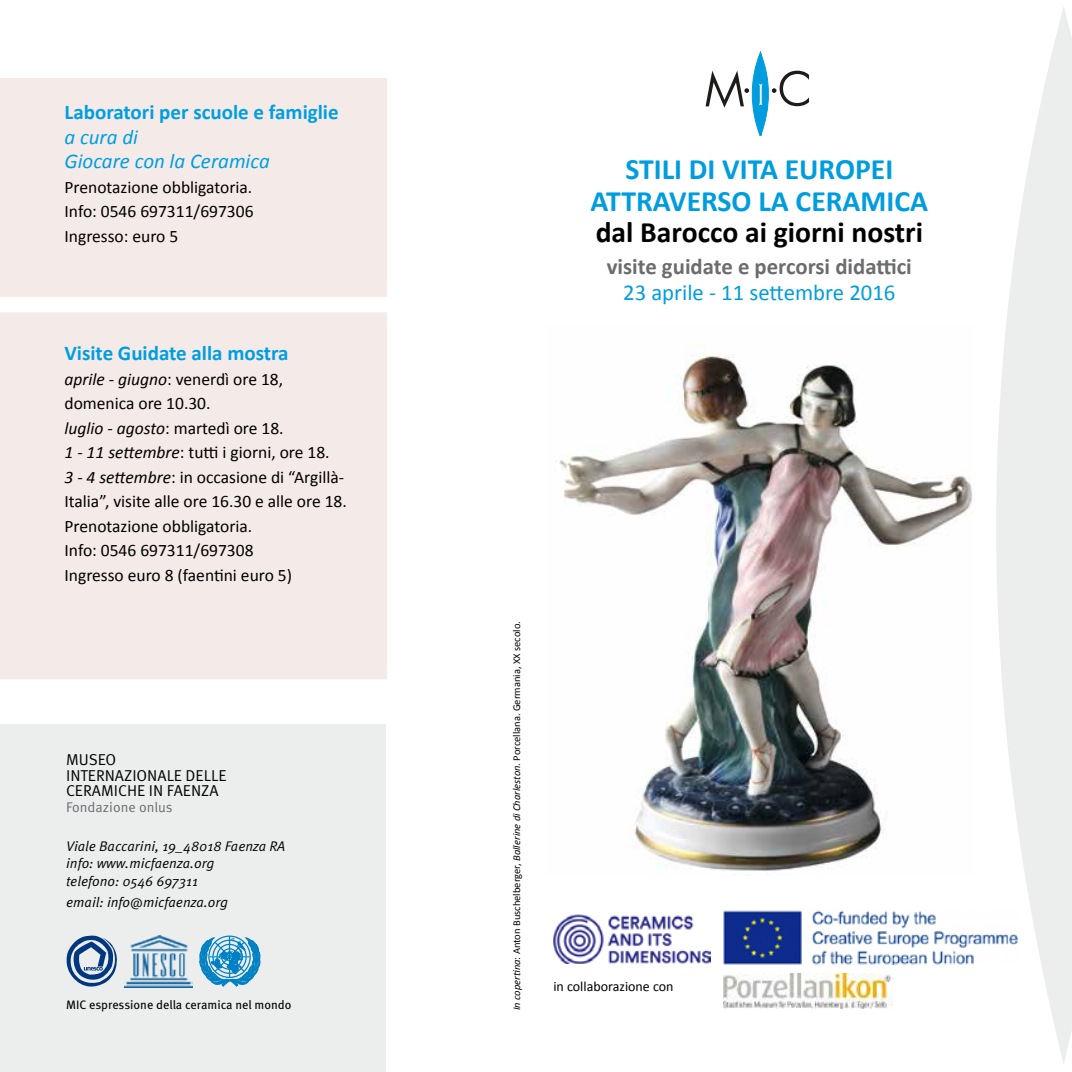
<style>
.page{position:relative;width:1072px;height:1072px;background:#fff}
.page>*{position:absolute;margin:0;border:0;box-sizing:border-box;transform-origin:0 0}
.t1{font:700 29.57px/31.5px "Calibri";color:#009dde;text-align:center}
.t2{font:700 29.57px "Calibri";color:#000}
.t3{font:700 22.75px "Calibri";color:#6b6c6e}
.t4{font:22.75px "Calibri";color:#009dde}
.t5{font:700 21px "Calibri";color:#009ee0}
.t6{font:italic 21px/24.5px "Calibri";color:#009ee0}
.t7{font:17.5px/24.5px "Calibri";color:#000;text-align:justify}
.t8{font:15.75px/15.8px "Meta Pro";color:#000}
.t9{font:italic 14px/17.5px "Meta Pro";color:#000}
.t10{font:14px "Calibri";color:#000}
.t11{font:14px "Meta Pro";color:#6b6c6e}
.t12{font:12.25px "Meta Pro";color:#000}
.t13{font:10.5px "Calibri";color:#000}
.s1{font-style:italic}
</style>
<div class="page">
<img style="left:559px;top:354px;width:412px;height:517px">
<div style="left:0;top:724px;width:385px;height:347px;background:#eceded"></div>
<svg style="left:66px;top:935px;width:51px;height:52px"></svg>
<svg style="left:199px;top:935px;width:62px;height:51px"></svg>
<img style="left:124px;top:935px;width:68px;height:52px">
<svg style="left:705px;top:51px;width:104px;height:84px"></svg>
<svg style="left:971px;top:7px;width:100px;height:1057px"></svg>
<img style="left:723px;top:909px;width:297px;height:55px">
<div style="left:0;top:78px;width:387px;height:219px;background:#f4ebe8"></div>
<img style="left:553px;top:914px;width:157px;height:49px">
<div style="left:0;top:312px;width:387px;height:367px;background:#f4ebe8"></div>
<img style="left:723px;top:973px;width:169px;height:35px">
<p class="t5" style="left:64px;top:99px;width:276px">Laboratori per scuole e famiglie</p>
<p class="t6" style="left:64px;top:124px;width:207px">a cura di<br>Giocare con la Ceramica</p>
<p class="t7" style="left:64px;top:174px;width:191px">Prenotazione obbligatoria.<br>Info: 0546 697311/697306<br>Ingresso: euro 5</p>
<p class="t5" style="left:64px;top:340px;width:226px">Visite Guidate alla mostra</p>
<p class="t7" style="left:64px;top:366px;width:284px;text-align:left"><span class="s1">aprile - giugno</span>: venerdì ore 18, domenica ore 10.30.<br><span class="s1">luglio - agosto</span>: martedì ore 18.<br><span class="s1">1 - 11 settembre</span>: tutti i giorni, ore 18.<br><span class="s1">3 - 4 settembre</span>: in occasione di “Argillà-<br>Italia”, visite alle ore 16.30 e alle ore 18.<br>Prenotazione obbligatoria.<br>Info: 0546 697311/697308<br>Ingresso euro 8 (faentini euro 5)</p>
<p class="t8" style="left:66px;top:752px;width:162px">MUSEO<br>INTERNAZIONALE DELLE<br>CERAMICHE IN FAENZA</p>
<p class="t11" style="left:66px;top:798px;width:108px">Fondazione onlus</p>
<p class="t9" style="left:66px;top:837px;width:220px">Viale Baccarini, 19_48018 Faenza RA info: www.micfaenza.org<br>telefono: 0546 697311</p>
<p class="t9" style="left:66px;top:893px;width:164px">email: info@micfaenza.org</p>
<p class="t12" style="left:66px;top:996px;width:227px">MIC espressione della ceramica nel mondo</p>
<h1 class="t1" style="left:590px;top:152px;width:339px">STILI DI VITA EUROPEI<br>ATTRAVERSO LA CERAMICA</h1>
<h1 class="t2" style="left:595px;top:214px;width:329px">dal Barocco ai giorni nostri</h1>
<h2 class="t3" style="left:606px;top:252px;width:307px">visite guidate e percorsi didattici</h2>
<h2 class="t4" style="left:623px;top:278px;width:274px">23 aprile - 11 settembre 2016</h2>
<p class="t13" style="left:510px;top:1010px;width:390px;rotate:-90deg"><span class="s1">In copertina</span>: Anton Buschelberger, <span class="s1">Ballerine di Charleston</span>. Porcellana. Germania, XX secolo.</p>
<p class="t10" style="left:553px;top:978px;width:122px">in collaborazione con</p>
</div>
